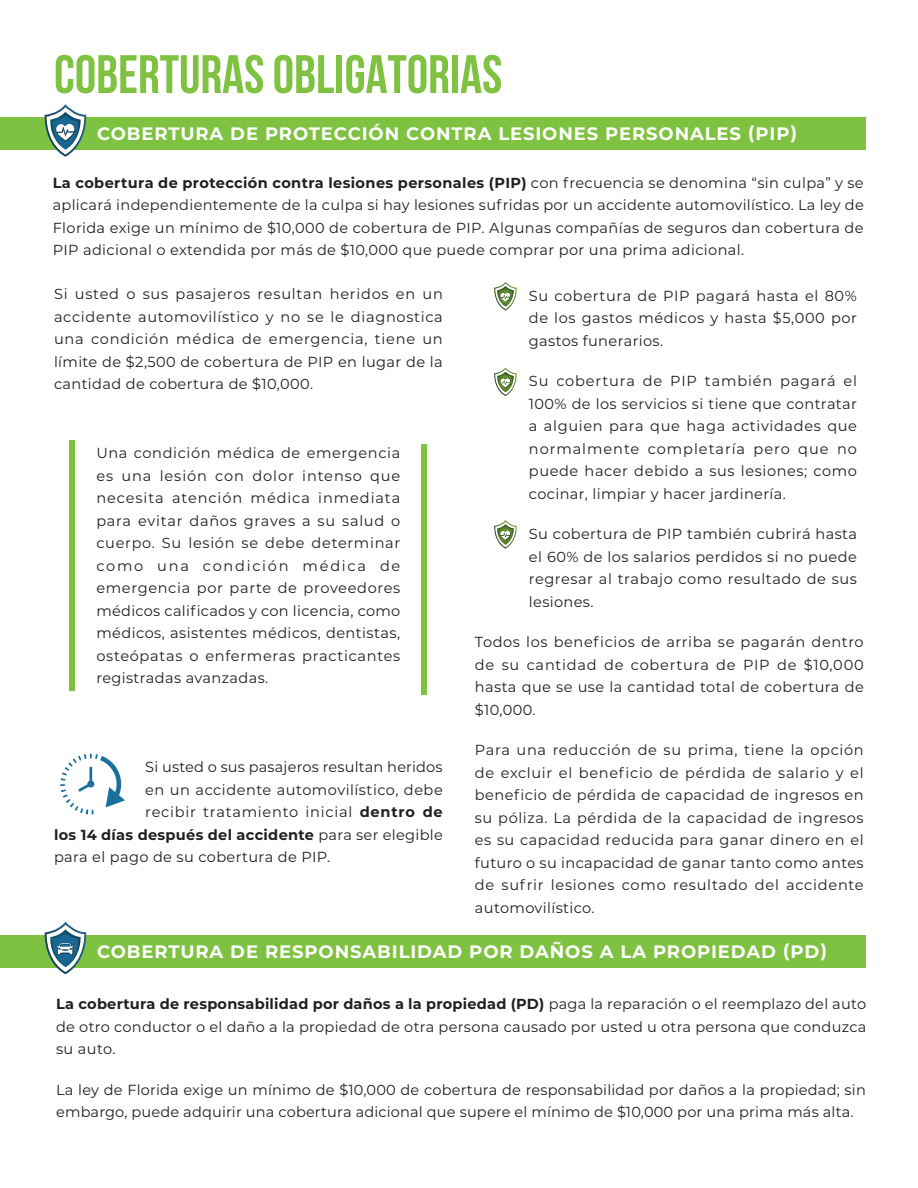
<style>
.page{position:relative;width:918px;height:1188px;background:#fff}
.page>*{position:absolute;margin:0;border:0;box-sizing:border-box;transform-origin:0 0}
.t1{font:700 54px "Bebas Neue";color:#7fc241}
.t2{font:700 18px "Montserrat";letter-spacing:.05em;color:#fff}
.t3{font:14.55px/22.5px "Montserrat";letter-spacing:.025em;color:#231f20;text-align:justify}
.t4{font:700 14.55px "Montserrat";letter-spacing:.02em;color:#231f20}
.t5{font:14.55px "Montserrat";letter-spacing:.05em;color:#231f20}
.s1{font-weight:700}
.s2{font-weight:400}
</style>
<div class="page">
<div style="left:0;top:935px;width:865px;height:33px;background:#7fc241"></div>
<div style="left:0;top:117px;width:865px;height:33px;background:#7fc241"></div>
<div style="left:70px;top:440px;width:5px;height:251px;background:#7fc241"></div>
<div style="left:422px;top:444px;width:5px;height:251px;background:#7fc241"></div>
<svg style="left:60px;top:754px;width:65px;height:60px"></svg>
<svg style="left:494px;top:282px;width:23px;height:28px"></svg>
<svg style="left:494px;top:368px;width:23px;height:28px"></svg>
<svg style="left:494px;top:520px;width:23px;height:29px"></svg>
<svg style="left:45px;top:104px;width:42px;height:53px"></svg>
<svg style="left:45px;top:922px;width:42px;height:52px"></svg>
<p class="t1" style="left:54px;top:45px;width:450px">COBERTURAS OBLIGATORIAS</p>
<p class="t2" style="left:97px;top:121px;width:702px">COBERTURA DE PROTECCIÓN CONTRA LESIONES PERSONALES (PIP)</p>
<p class="t3" style="left:53px;top:171px;width:813px"><span class="s1">La cobertura de protección contra lesiones personales (PIP)</span> con frecuencia se denomina “sin culpa” y se aplicará independientemente de la culpa si hay lesiones sufridas por un accidente automovilístico. La ley de Florida exige un mínimo de $10,000 de cobertura de PIP. Algunas compañías de seguros dan cobertura de PIP adicional o extendida por más de $10,000 que puede comprar por una prima adicional.</p>
<p class="t3" style="left:54px;top:282px;width:391px">Si usted o sus pasajeros resultan heridos en un accidente automovilístico y no se le diagnostica una condición médica de emergencia, tiene un límite de $2,500 de cobertura de PIP en lugar de la cantidad de cobertura de $10,000.</p>
<p class="t3" style="left:96px;top:442px;width:306px">Una condición médica de emergencia es una lesión con dolor intenso que necesita atención médica inmediata para evitar daños graves a su salud o cuerpo. Su lesión se debe determinar como una condición médica de emergencia por parte de proveedores médicos calificados y con licencia, como médicos, asistentes médicos, dentistas, osteópatas o enfermeras practicantes registradas avanzadas.</p>
<p class="t3" style="left:145px;top:755px;width:299px">Si usted o sus pasajeros resultan heridos</p>
<p class="t3" style="left:145px;top:778px;width:299px">en un accidente automovilístico, debe</p>
<p class="t5" style="left:145px;top:802px;width:299px">recibir tratamiento inicial <span class="s1">dentro de</span></p>
<p class="t4" style="left:54px;top:824px;width:390px">los 14 días después del accidente <span class="s2">para ser elegible</span></p>
<p class="t3" style="left:54px;top:845px;width:278px">para el pago de su cobertura de PIP.</p>
<p class="t3" style="left:529px;top:284px;width:330px">Su cobertura de PIP pagará hasta el 80% de los gastos médicos y hasta $5,000 por gastos funerarios.</p>
<p class="t3" style="left:529px;top:369px;width:330px">Su cobertura de PIP también pagará el 100% de los servicios si tiene que contratar a alguien para que haga actividades que normalmente completaría pero que no puede hacer debido a sus lesiones; como cocinar, limpiar y hacer jardinería.</p>
<p class="t3" style="left:529px;top:522px;width:330px">Su cobertura de PIP también cubrirá hasta el 60% de los salarios perdidos si no puede regresar al trabajo como resultado de sus lesiones.</p>
<p class="t3" style="left:475px;top:630px;width:390px">Todos los beneficios de arriba se pagarán dentro de su cantidad de cobertura de PIP de $10,000 hasta que se use la cantidad total de cobertura de $10,000.</p>
<p class="t3" style="left:475px;top:738px;width:390px">Para una reducción de su prima, tiene la opción de excluir el beneficio de pérdida de salario y el beneficio de pérdida de capacidad de ingresos en su póliza. La pérdida de la capacidad de ingresos es su capacidad reducida para ganar dinero en el futuro o su incapacidad de ganar tanto como antes de sufrir lesiones como resultado del accidente automovilístico.</p>
<p class="t2" style="left:97px;top:939px;width:732px">COBERTURA DE RESPONSABILIDAD POR DAÑOS A LA PROPIEDAD (PD)</p>
<p class="t3" style="left:56px;top:992px;width:812px"><span class="s1">La cobertura de responsabilidad por daños a la propiedad (PD)</span> paga la reparación o el reemplazo del auto de otro conductor o el daño a la propiedad de otra persona causado por usted u otra persona que conduzca su auto.</p>
<p class="t3" style="left:56px;top:1078px;width:811px">La ley de Florida exige un mínimo de $10,000 de cobertura de responsabilidad por daños a la propiedad; sin embargo, puede adquirir una cobertura adicional que supere el mínimo de $10,000 por una prima más alta.</p>
</div>
